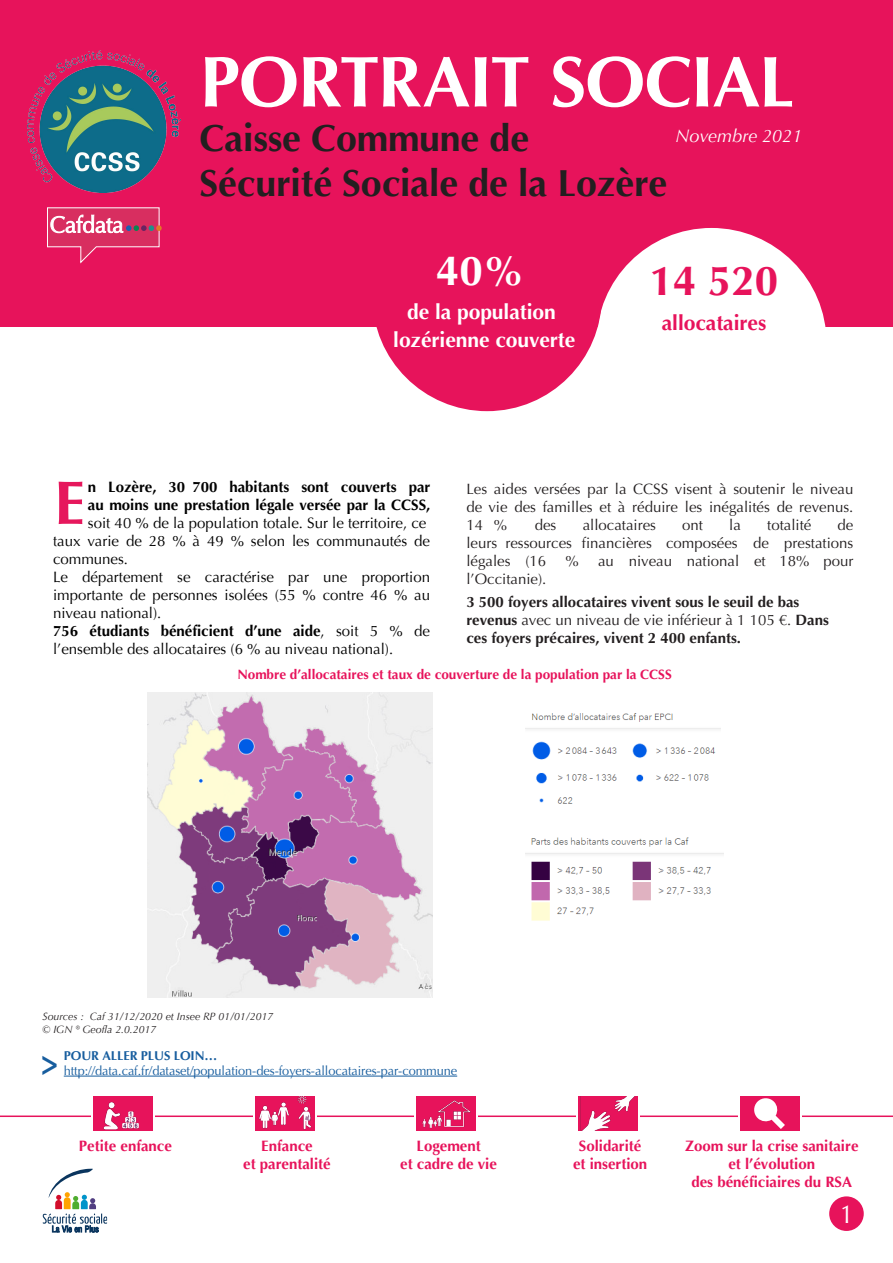
<style>
.page{position:relative;width:893px;height:1263px;background:#fff}
.page>*{position:absolute;margin:0;border:0;box-sizing:border-box;transform-origin:0 0}
.Titre_du_Doc{font:700 72px "Optima";letter-spacing:-.025em;color:#fff}
.t1{font:700 61.5px "Optima";color:#e6175c}
.Intro_ZOOM{font:700 42px "Optima";color:#e7135b}
.Intro_ZOOM-2{font:700 42px "Optima";color:#fff}
.Intro_ZOOM-3{font:700 37.5px/45px "Optima";letter-spacing:-.005em;color:#231f20}
.Aller_plus_loin{font:700 37.2px "Optima";color:#175d9e;scale:.75 1}
.t2{font:26.4px "CG Omega";color:#fff;scale:.91 1}
.Intro_ZOOM-4{font:700 21px/27.6px "Optima";letter-spacing:-.005em;color:#fff;text-align:center}
.Intro_ZOOM-5{font:700 21px "Optima";letter-spacing:-.005em;color:#e7135b}
.Date{font:italic 18px "Optima";letter-spacing:-.005em;color:#fff}
.t3{font:15px/18px "Optima";color:#000}
.t4{font:15px/18px "Optima";color:#231f20;text-align:justify}
.SOMMAIRE{font:700 15px/18px "Optima";color:#e7135b;text-align:center}
.t5{font:700 15px/18px "Optima";color:#231f20}
.t6{font:700 15px/18px "Optima";color:#000}
.Titre_dataviz_centre{font:700 13.5px "Optima";color:#e7135b}
.Lien{font:12.75px "Optima";letter-spacing:-.005em;color:#175d9e}
.Aller_plus_loin-2{font:700 12.75px "Optima";letter-spacing:-.005em;color:#175d9e}
.Source_tableau_Carte{font:italic 10.5px "Optima";color:#231f20}
.s1{font-style:inherit}
.s2{font-weight:700}
.s3{font-weight:400}
</style>
<div class="page">
<div style="left:0;top:0;width:893px;height:326px;background:#e7135b"></div>
<svg style="left:596px;top:228px;width:230px;height:104px;fill:#fff"></svg>
<div style="left:372px;top:182px;width:230px;height:229px;background:#e7135b;border-radius:50%"></div>
<svg style="left:47px;top:207px;width:115px;height:57px"></svg>
<hr style="left:0;top:1115px;width:893px;height:2px;background:#e7135b">
<svg style="left:43px;top:1168px;width:64px;height:64px"></svg>
<div style="left:92px;top:1094px;width:63px;height:38px;background:linear-gradient(to right,#e7135b,#e7135b)"></div>
<img style="left:94px;top:1096px;width:59px;height:34px">
<svg style="left:253px;top:1096px;width:64px;height:35px"></svg>
<div style="left:255px;top:1096px;width:59px;height:34px;background:#e7135b"></div>
<img style="left:259px;top:1096px;width:53px;height:34px">
<div style="left:415px;top:1094px;width:63px;height:38px;background:linear-gradient(to right,#e7135b,#e7135b)"></div>
<div style="left:417px;top:1096px;width:59px;height:34px;background:#e7135b"></div>
<img style="left:422px;top:1100px;width:49px;height:28px">
<svg style="left:576px;top:1115px;width:64px;height:16px"></svg>
<div style="left:578px;top:1096px;width:60px;height:34px;background:#e7135b"></div>
<img style="left:580px;top:1096px;width:55px;height:34px">
<div style="left:738px;top:1094px;width:63px;height:38px;background:linear-gradient(to right,#e7135b,#e7135b)"></div>
<div style="left:740px;top:1096px;width:59px;height:34px;background:#e7135b"></div>
<svg style="left:754px;top:1098px;width:31px;height:31px"></svg>
<div style="left:829px;top:1196px;width:35px;height:35px;background:#e7135b;border-radius:50%"></div>
<hr style="left:64px;top:1076px;width:393px;height:1px;background:#175d9e">
<img style="left:27px;top:50px;width:154px;height:142px">
<img style="left:147px;top:693px;width:285px;height:304px">
<img style="left:525px;top:713px;width:196px;height:91px">
<img style="left:525px;top:837px;width:198px;height:84px">
<p class="Titre_du_Doc" style="left:200px;top:41px;width:596px">PORTRAIT SOCIAL</p>
<p class="Intro_ZOOM-3" style="left:200px;top:117px;width:469px">Caisse Commune de<br>Sécurité Sociale de la Lozère</p>
<p class="Date" style="left:675px;top:125px;width:128px">Novembre 2021</p>
<p class="Intro_ZOOM-2" style="left:436px;top:247px;width:90px">40%</p>
<p class="Intro_ZOOM-4" style="left:393px;top:299px;width:184px">de la population lozérienne couverte</p>
<p class="Intro_ZOOM" style="left:650px;top:257px;width:130px">14 5<span class="s1">20</span></p>
<p class="Intro_ZOOM-5" style="left:662px;top:310px;width:106px">allocataires</p>
<h2 class="t1" style="left:54px;top:468px;width:32px">E</h2>
<p class="t6" style="left:88px;top:478px;width:344px">n Lozère, 30 700 habitants sont couverts par au moins une prestation légale versée par la CCSS,</p>
<p class="t3" style="left:53px;top:514px;width:379px;text-indent:35px">soit 40 % de la population totale. Sur le territoire, ce taux varie de 28 % à 49 % selon les communautés de communes.<br>Le département se caractérise par une proportion importante de personnes isolées (55 % contre 46 % au niveau national).<br><span class="s2">756 étudiants bénéficient d’une aide</span>, soit 5 % de l’ensemble des allocataires (6 % au niveau national).</p>
<p class="t4" style="left:466px;top:480px;width:388px">Les aides versées par la CCSS visent à soutenir le niveau de vie des familles et à réduire les inégalités de revenus.<br>1<span class="s1">4</span> %</p>
<p class="t4" style="left:466px;top:516px;width:388px;text-indent:371px">de leurs ressources financières composées de prestations légales (1<span class="s1">6</span></p>
<p class="t4" style="left:535px;top:516px;width:23px">des</p>
<p class="t4" style="left:583px;top:516px;width:75px">allocataires</p>
<p class="t4" style="left:682px;top:516px;width:22px">ont</p>
<p class="t4" style="left:729px;top:516px;width:13px">la</p>
<p class="t4" style="left:767px;top:516px;width:46px">totalité</p>
<p class="t4" style="left:565px;top:552px;width:15px">%</p>
<p class="t4" style="left:598px;top:552px;width:257px">au niveau national et 1<span class="s1">8</span>% pour</p>
<p class="t4" style="left:466px;top:570px;width:82px">l’Occitanie).</p>
<p class="t5" style="left:466px;top:593px;width:364px">3 500 foyers allocataires vivent sous le seuil de bas revenus <span class="s3">avec un niveau de vie inférieur à 1 105 €.</span> Dans ces foyers précaires, vivent 2 400 enfants.</p>
<p class="Titre_dataviz_centre" style="left:237px;top:666px;width:436px">Nombre d’allocataires et taux de couverture de la population par la CCSS</p>
<p class="Source_tableau_Carte" style="left:43px;top:1010px;width:232px">Sources : Caf 31/12/2020 et Insee RP 01/01/2017</p>
<p class="Source_tableau_Carte" style="left:43px;top:1023px;width:115px">© IGN ® Geofla 2.0.2017</p>
<p class="Aller_plus_loin" style="left:41px;top:1041px;width:24px">&gt;</p>
<p class="Aller_plus_loin-2" style="left:64px;top:1048px;width:155px">POUR ALLER PLUS LOIN…</p>
<p class="Lien" style="left:64px;top:1063px;width:395px">http://data.caf.fr/dataset/population-des-foyers-allocataires-par-commune</p>
<p class="SOMMAIRE" style="left:79px;top:1137px;width:95px">Petite enfance</p>
<p class="SOMMAIRE" style="left:243px;top:1137px;width:89px">Enfance<br>et parentalité</p>
<p class="SOMMAIRE" style="left:400px;top:1137px;width:98px">Logement<br>et cadre de vie</p>
<p class="SOMMAIRE" style="left:685px;top:1137px;width:175px">Zoom sur la crise sanitaire et l’évolution<br>des bénéficiaires du RSA</p>
<p class="SOMMAIRE" style="left:573px;top:1137px;width:76px">Solidarité et insertion</p>
<p class="t2" style="left:840px;top:1198px;width:16px">1</p>
</div>
